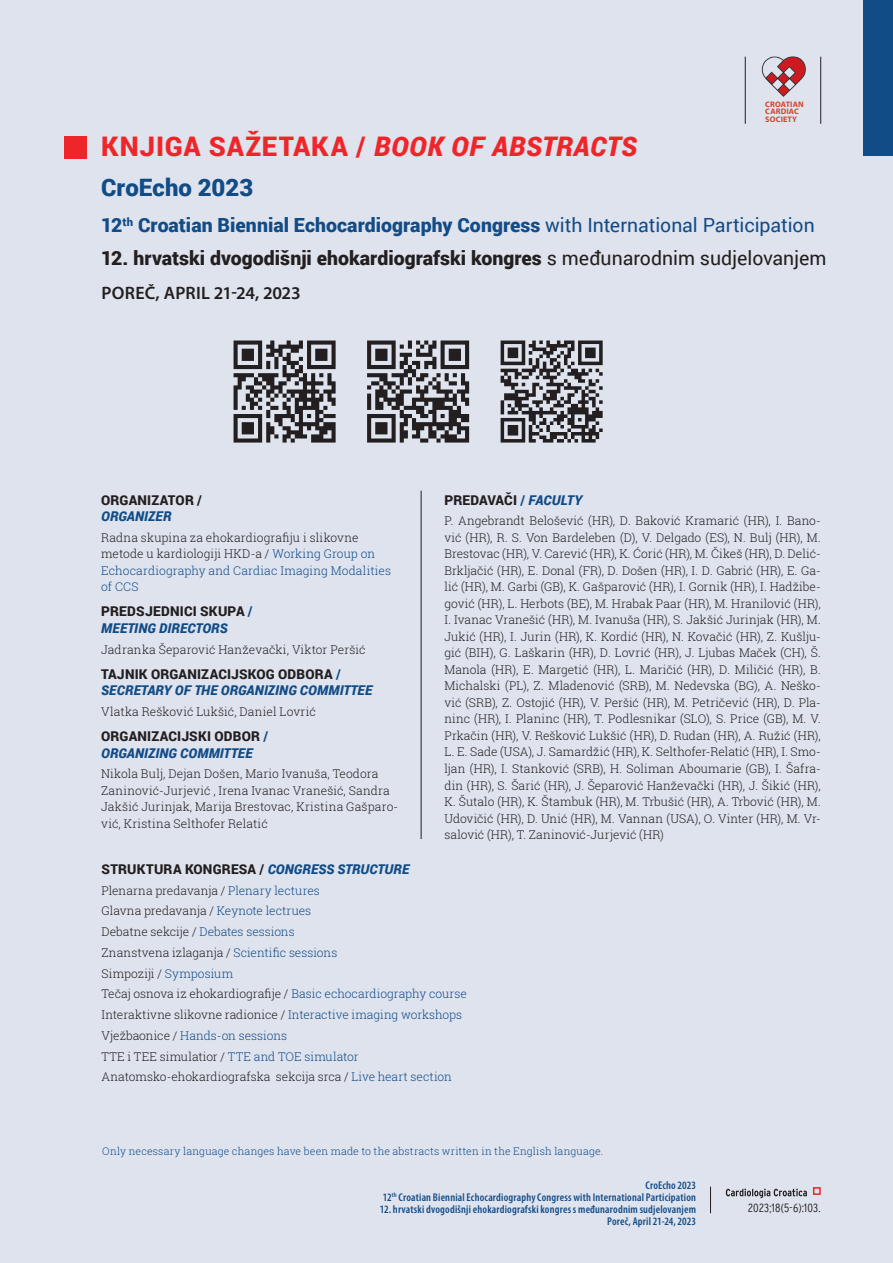
<style>
.page{position:relative;width:893px;height:1263px;background:#dee3ee}
.page>*{position:absolute;margin:0;border:0;box-sizing:border-box;transform-origin:0 0}
.t1{font:900 27px "Roboto";letter-spacing:.03em;color:#ee2629}
.t2{font:900 24px "Roboto";color:#124c87}
.t3{font:900 19.5px "Roboto";color:#124c87}
.t4{font:900 19.5px "Roboto";color:#231f20}
.t5{font:600 18px "Myriad Pro";letter-spacing:.01em;color:#231f20}
.t6{font:900 13.5px/16.5px "Roboto";letter-spacing:.015em;color:#231f20}
.t7{font:italic 900 13.5px "Roboto";letter-spacing:.01em;color:#124c87}
.t8{font:900 13.5px "Roboto";color:#124c87}
.t9{font:300 12px/16.5px "Roboto Slab";letter-spacing:.005em;color:#231f20}
.t10{font:300 condensed 12px "Interstate";letter-spacing:.02em;color:#231f20}
.t11{font:600 condensed 11.25px/12px "Myriad Pro";letter-spacing:.015em;color:#124c87;text-align:right}
.t12{font:300 10.5px "Roboto Slab";letter-spacing:.015em;color:#124c87}
.t13{font:700 8.1px/7.6px "Myriad Pro";letter-spacing:.02em;color:#d24528}
.s1{font-style:italic}
.s2{font-weight:400}
.s3{color:#124c87}
.s4{font-style:italic;color:#124c87}
</style>
<div class="page">
<div style="left:863px;top:0;width:30px;height:155px;background:#124c87"></div>
<div style="left:64px;top:136px;width:22px;height:22px;background:#ee2629"></div>
<svg style="left:710px;top:1187px;width:1px;height:26px"></svg>
<svg style="left:726px;top:1188px;width:81px;height:10px"></svg>
<div style="left:813px;top:1187px;width:8px;height:8px;border:2px solid #ee2629"></div>
<hr style="left:820px;top:57px;width:1px;height:67px;background:#231f20">
<hr style="left:745px;top:57px;width:1px;height:67px;background:#231f20">
<img style="left:761px;top:56px;width:45px;height:41px">
<svg style="left:234px;top:340px;width:102px;height:103px"></svg>
<svg style="left:367px;top:340px;width:102px;height:103px"></svg>
<svg style="left:501px;top:340px;width:102px;height:103px"></svg>
<hr style="left:421px;top:491px;width:1px;height:348px;background:#231f20">
<p class="t13" style="left:765px;top:100px;width:40px">CROATIAN<br>CARDIAC<br>SOCIETY</p>
<h1 class="t1" style="left:101px;top:127px;width:537px">KNJIGA SAŽETAKA / <span class="s1">BOOK OF ABSTRACTS</span></h1>
<h2 class="t2" style="left:101px;top:170px;width:154px">CroEcho 2023</h2>
<h3 class="t3" style="left:101px;top:212px;width:715px">12<sup>th</sup> Croatian Biennial Echocardiography Congress <span class="s2">with International Participation</span></h3>
<h3 class="t4" style="left:101px;top:244px;width:727px">12. hrvatski dvogodišnji ehokardiografski kongres <span class="s2">s međunarodnim sudjelovanjem</span></h3>
<h3 class="t5" style="left:101px;top:282px;width:201px">POREČ, APRIL 21-24, 2023</h3>
<p class="t6" style="left:101px;top:491px;width:102px">ORGANIZATOR /</p>
<p class="t7" style="left:101px;top:507px;width:72px">ORGANIZER</p>
<p class="t9" style="left:101px;top:529px;width:291px">Radna skupina za ehokardiografiju i slikovne metode u kardiologiji HKD-a / <span class="s3">Working Group on Echocardiography and Cardiac Imaging Modalities of CCS</span></p>
<p class="t6" style="left:101px;top:603px;width:153px">PREDSJEDNICI SKUPA <span class="s3">/<br></span><span class="s4">MEETING</span></p>
<p class="t7" style="left:159px;top:619px;width:17px">DIRECTORS</p>
<p class="t9" style="left:101px;top:641px;width:266px">Jadranka Šeparović Hanževački, Viktor Peršić</p>
<p class="t6" style="left:101px;top:665px;width:16px">Tajni</p>
<p class="t6" style="left:139px;top:665px;width:22px">K organizacijskog</p>
<p class="t6" style="left:278px;top:665px;width:11px">odbora</p>
<p class="t8" style="left:336px;top:664px;width:6px">/</p>
<p class="t7" style="left:101px;top:681px;width:17px">SECRETAR</p>
<p class="t7" style="left:164px;top:681px;width:75px">Y OF THE ORGANIZING</p>
<p class="t7" style="left:300px;top:681px;width:18px">COMMITTEE</p>
<p class="t9" style="left:101px;top:703px;width:216px">Vlatka Rešković Lukšić, Daniel Lovrić</p>
<p class="t6" style="left:101px;top:727px;width:19px">Organizacijski</p>
<p class="t6" style="left:214px;top:727px;width:10px">odbor</p>
<p class="t8" style="left:263px;top:727px;width:6px">/</p>
<p class="t7" style="left:101px;top:743px;width:18px">ORGANIZING</p>
<p class="t7" style="left:180px;top:743px;width:18px">COMMITTEE</p>
<p class="t9" style="left:101px;top:765px;width:299px">Nikola Bulj, Dejan Došen, Mario Ivanuša, Teodora Zaninović-Jurjević , Irena Ivanac Vranešić, Sandra Jakšić Jurinjak, Marija Brestovac, Kristina Gašparo&shy;vić, Kristina Selthofer Relatić</p>
<p class="t6" style="left:444px;top:491px;width:139px">PREDAVAČI <span class="s3">/</span> <span class="s4">FACULTY</span></p>
<p class="t9" style="left:444px;top:512px;width:378px;text-align:justify">P. Angebrandt Belošević (HR), D. Baković Kramarić (HR), I. Bano&shy;vić (HR), R. S. Von Bardeleben (D), V. Delgado (ES), N. Bulj (HR), M.<br>Brestovac (HR), V. Carević (HR), K. Ćorić (HR), M. Čikeš (HR), D. Delić-Brkljačić (HR), E. Donal (FR), D. Došen (HR), I. D. Gabrić (HR), E. Ga&shy;lić (HR), M. Garbi (GB), K. Gašparović (HR), I. Gornik (HR), I. Hadžibe&shy;gović (HR), L. Herbots (BE), M. Hrabak Paar (HR), M. Hranilović (HR), I. Ivanac Vranešić (HR), M. Ivanuša (HR), S. Jakšić Jurinjak (HR), M.<br>Jukić (HR), I. Jurin (HR), K. Kordić (HR), N. Kovačić (HR), Z. Kušlju&shy;gić (BIH), G. Laškarin (HR), D. Lovrić (HR), J. Ljubas Maček (CH), Š.<br>Manola (HR), E. Margetić (HR), L. Maričić (HR), D. Miličić (HR), B.<br>Michalski (PL), Z. Mladenović (SRB), M. Nedevska (BG), A. Neško&shy;vić (SRB), Z. Ostojić (HR), V. Peršić (HR), M. Petričević (HR), D. Pla&shy;ninc (HR), I. Planinc (HR), T. Podlesnikar (SLO), S. Price (GB), M. V.<br>Prkačin (HR), V. Rešković Lukšić (HR), D. Rudan (HR), A. Ružić (HR), L. E. Sade (USA), J. Samardžić (HR), K. Selthofer-Relatić (HR), I. Smo&shy;ljan (HR), I. Stanković (SRB), H. Soliman Aboumarie (GB), I. Šafra&shy;din (HR), S. Šarić (HR), J. Šeparović Hanževački (HR), J. Šikić (HR), K. Šutalo (HR), K. Štambuk (HR), M. Trbušić (HR), A. Trbović (HR), M.<br>Udovičić (HR), D. Unić (HR), M. Vannan (USA), O. Vinter (HR), M. Vr&shy;salović (HR), T. Zaninović-Jurjević (HR)</p>
<p class="t6" style="left:102px;top:860px;width:309px">STRUKTURA KONGRESA / <span class="s4">CONGRESS STRUCTURE</span></p>
<p class="t9" style="left:102px;top:879px;width:367px;line-height:20.7px">Plenarna predavanja / <span class="s3">Plenary lectures<br></span>Glavna predavanja / <span class="s3">Keynote lectrues<br></span>Debatne sekcije / <span class="s3">Debates sessions<br></span>Znanstvena izlaganja / <span class="s3">Scientific sessions<br></span>Simpoziji / <span class="s3">Symposium<br></span>Tečaj osnova iz ehokardiografije / <span class="s3">Basic echocardiography course </span>Interaktivne slikovne radionice / <span class="s3">Interactive imaging workshops </span>Vježbaonice / <span class="s3">Hands-on sessions<br></span>TTE i TEE simulatior / <span class="s3">TTE and TOE simulator </span>Anatomsko-ehokardiografska sekcija srca / <span class="s3">Live heart section</span></p>
<p class="t12" style="left:102px;top:1144px;width:502px">Only necessary language changes have been made to the abstracts written in the English language.</p>
<p class="t11" style="left:383px;top:1179px;width:315px">CroEcho 2023<br>12<sup>th</sup> Croatian Biennial Echocardiography Congress with International Participation</p>
<p class="t11" style="left:380px;top:1203px;width:318px">12. hrvatski dvogodišnji ehokardiografski kongres s međunarodnim sudjelovanjem<br>Poreč, April 21-24, 2023</p>
<p class="t10" style="left:748px;top:1201px;width:74px">2023;18(5-6):103.</p>
<p class="t11" style="left:383px;top:1182px;width:315px">CroEcho 2023<br>12<sup>th</sup> Croatian Biennial Echocardiography Congress with International Participation</p>
<p class="t11" style="left:380px;top:1206px;width:318px">12. hrvatski dvogodišnji ehokardiografski kongres s međunarodnim sudjelovanjem<br>Poreč, April 21-24, 2023</p>
</div>
